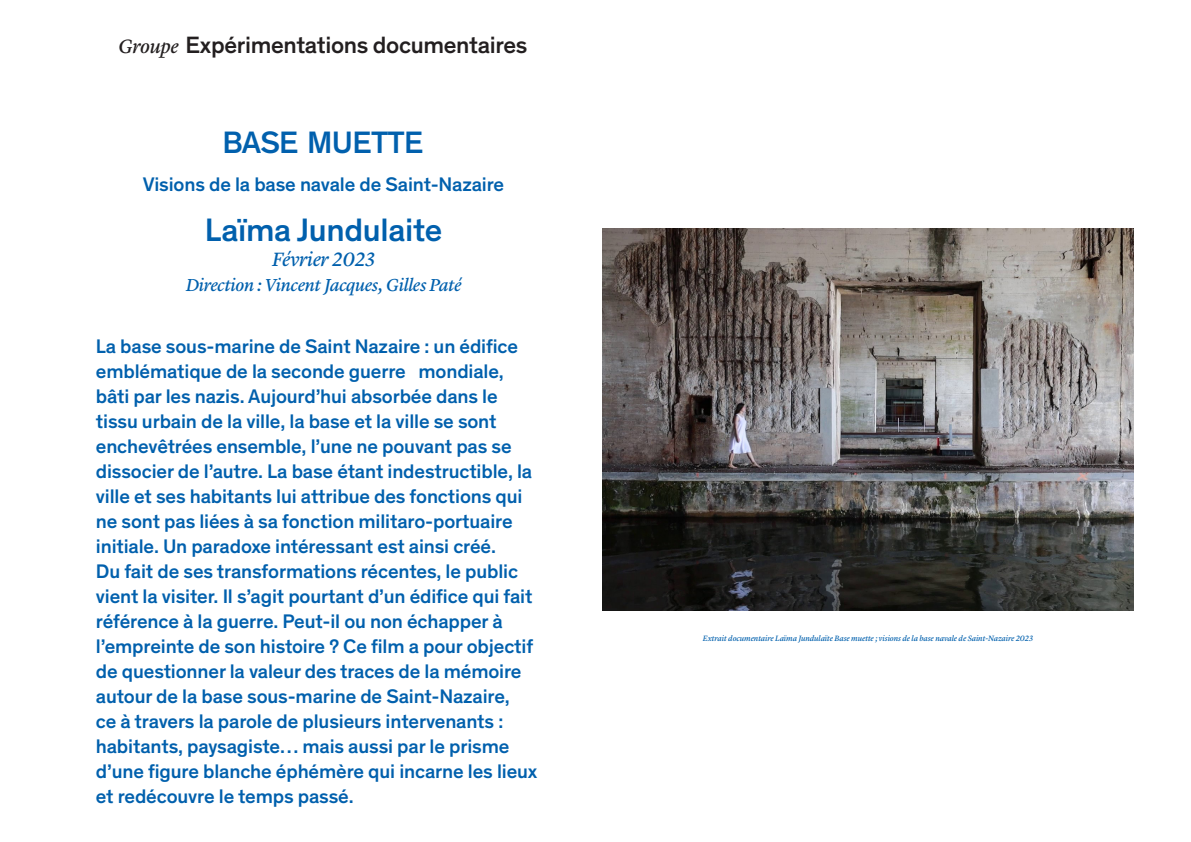
<style>
.page{position:relative;width:1191px;height:842px;background:#fff}
.page>*{position:absolute;margin:0;border:0;box-sizing:border-box;transform-origin:0 0}
.h3_Theinhardt{font:500 33px "Theinhardt";letter-spacing:-.01em;color:#0160ad}
.H2_Theinhardt{font:500 31.5px "Theinhardt";letter-spacing:-.02em;color:#0160ad}
.H2_Theinhardt-2{font:500 24px "Theinhardt";letter-spacing:-.015em;color:#231f20}
.T_-_Courant_Theinhar{font:500 20px/25px "Theinhardt";letter-spacing:-.01em;color:#0160ad}
.h3_Theinhardt-2{font:italic 20px "Lyon Text Regular No.2";letter-spacing:-.02em;color:#0160ad}
.h3_Theinhardt-3{font:italic 18px "Lyon Text Regular No.2";letter-spacing:-.02em;color:#0160ad}
.T_-_Courant_Theinhar-2{font:italic 8px "Lyon Text Regular No.2";letter-spacing:-.015em;color:#0160ad}
.s1{font-family:"Lyon Text Regular No.2";font-weight:400;font-style:italic;font-size:20px}
</style>
<div class="page">
<img style="left:602px;top:228px;width:531px;height:383px">
<p class="H2_Theinhardt-2" style="left:118px;top:27px;width:410px"><span class="s1">Groupe</span> Expérimentations documentaires</p>
<p class="H2_Theinhardt" style="left:222px;top:119px;width:203px">BASE MUETTE</p>
<p class="T_-_Courant_Theinhar" style="left:143px;top:170px;width:363px">Visions de la base navale de Saint-Nazaire</p>
<p class="h3_Theinhardt" style="left:205px;top:205px;width:239px">Laïma Jundulaite</p>
<p class="h3_Theinhardt-2" style="left:272px;top:244px;width:104px">Février 2023</p>
<p class="h3_Theinhardt-3" style="left:186px;top:271px;width:277px">Direction : Vincent Jacques, Gilles Paté</p>
<p class="T_-_Courant_Theinhar" style="left:96px;top:333px;width:443px">La base sous-marine de Saint Nazaire : un édifice emblématique de la seconde guerre mondiale, bâti par les nazis. Aujourd’hui absorbée dans le tissu urbain de la ville, la base et la ville se sont enchevêtrées ensemble, l’une ne pouvant pas se dissocier de l’autre. La base étant indestructible, la ville et ses habitants lui attribue des fonctions qui ne sont pas liées à sa fonction militaro-portuaire initiale. Un paradoxe intéressant est ainsi créé.<br>Du fait de ses transformations récentes, le public vient la visiter. Il s’agit pourtant d’un édifice qui fait référence à la guerre. Peut-il ou non échapper à l’empreinte de son histoire ? Ce film a pour objectif de questionner la valeur des traces de la mémoire autour de la base sous-marine de Saint-Nazaire,<br>ce à travers la parole de plusieurs intervenants : habitants, paysagiste… mais aussi par le prisme d’une figure blanche éphémère qui incarne les lieux et redécouvre le temps passé.</p>
<p class="T_-_Courant_Theinhar-2" style="left:703px;top:632px;width:332px">Extrait documentaire Laïma Jundulaïte Base muette ; visions de la base navale de Saint-Nazaire 2023</p>
</div>
